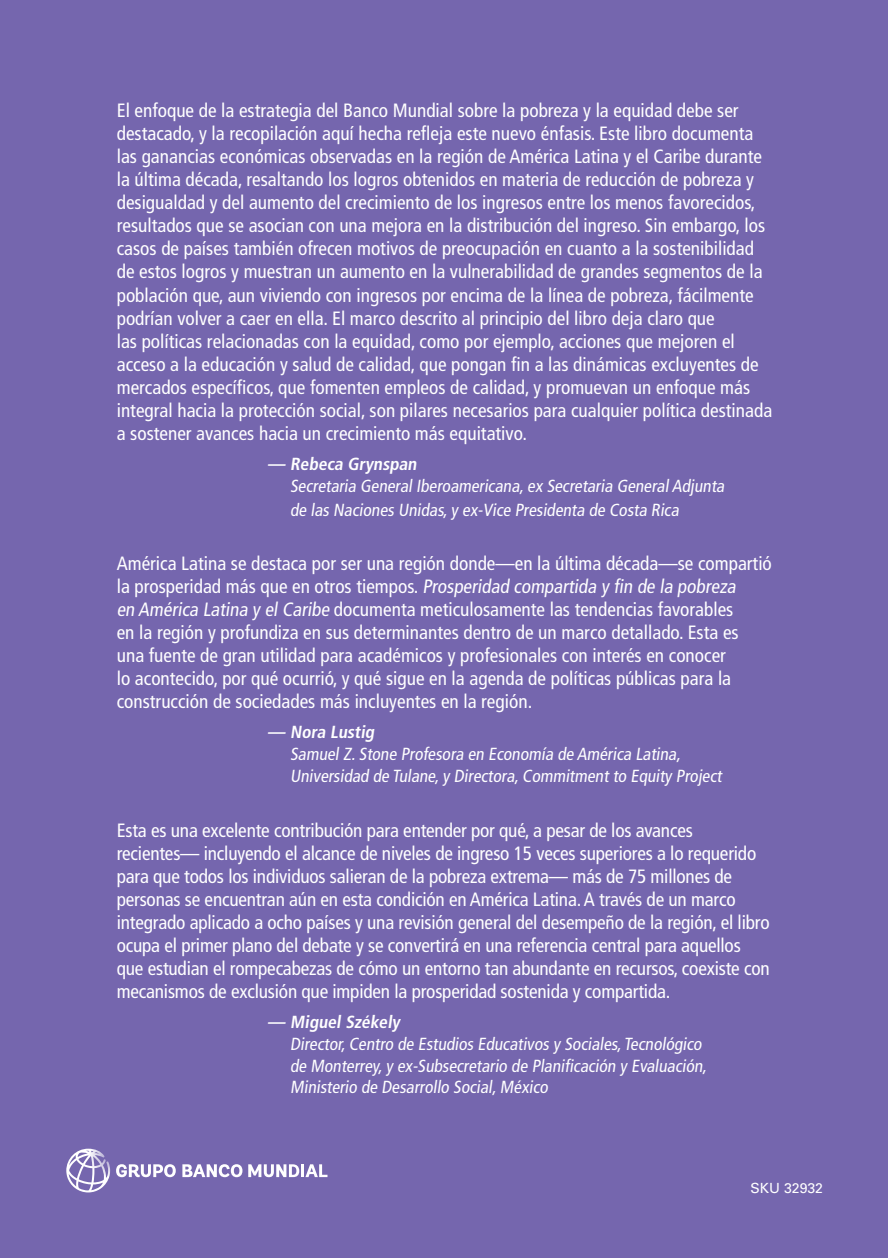
<style>
.page{position:relative;width:888px;height:1258px;background:#fff}
.page>*{position:absolute;margin:0;border:0;box-sizing:border-box;transform-origin:0 0}
.q1{font:condensed 19.25px/23.1px "Frutiger LT Std";color:#fff}
.q1b{font:condensed 17.5px/21.9px "Frutiger LT Std";color:#fff}
.q1b-2{font:700 condensed 17.5px "Frutiger LT Std";color:#fff}
.ISBN___SKU_number{font:14px "Univers LT Std";color:#fff}
</style>
<div class="page">
<div style="left:0;top:0;width:887px;height:1257px;background:#7566ae"></div>
<svg style="left:116px;top:1164px;width:60px;height:13px"></svg>
<svg style="left:182px;top:1164px;width:60px;height:13px"></svg>
<svg style="left:248px;top:1164px;width:79px;height:13px"></svg>
<svg style="left:66px;top:1148px;width:44px;height:44px"></svg>
<p class="q1" style="left:117px;top:99px;width:656px">El enfoque de la estrategia del Banco Mundial sobre la pobreza y la equidad debe ser destacado, y la recopilación aquí hecha refleja este nuevo énfasis. Este libro documenta las ganancias económicas observadas en la región de América Latina y el Caribe durante la última década, resaltando los logros obtenidos en materia de reducción de pobreza y desigualdad y del aumento del crecimiento de los ingresos entre los menos favorecidos, resultados que se asocian con una mejora en la distribución del ingreso. Sin embargo, los casos de países también ofrecen motivos de preocupación en cuanto a la sostenibilidad de estos logros y muestran un aumento en la vulnerabilidad de grandes segmentos de la población que, aun viviendo con ingresos por encima de la línea de pobreza, fácilmente podrían volver a caer en ella. El marco descrito al principio del libro deja claro que<br>las políticas relacionadas con la equidad, como por ejemplo, acciones que mejoren el acceso a la educación y salud de calidad, que pongan fin a las dinámicas excluyentes de mercados específicos, que fomenten empleos de calidad, y promuevan un enfoque más integral hacia la protección social, son pilares necesarios para cualquier política destinada a sostener avances hacia un crecimiento más equitativo.</p>
<p class="q1b-2" style="left:267px;top:453px;width:154px">— Rebeca Grynspan</p>
<p class="q1b" style="left:290px;top:473px;width:438px;line-height:24px">Secretaria General Iberoamericana,ex Secretaria GeneralAdjunta de las Naciones Unidas,y ex-Vice Presidenta de Costa Rica</p>
<p class="q1" style="left:117px;top:552px;width:656px">América Latina se destaca por ser una región donde—en la última década—se compartió l a p ro s p e r i d a d m á s q u e e n otro s t i e m p o s. Prosperidad compartida y fin de la pobreza<br>en América Latina y el Caribe documenta meticulosamente las tendencias favorables<br>en la región y profundiza en sus determinantes dentro de un marco detallado. Esta es<br>una fuente de gran utilidad para académicos y profesionales con interés en conocer<br>lo acontecido, por qué ocurrió, y qué sigue en la agenda de políticas públicas para la construcción de sociedades más incluyentes en la región.</p>
<p class="q1b-2" style="left:267px;top:721px;width:111px">— Nora Lustig</p>
<p class="q1b" style="left:290px;top:743px;width:435px">Samuel Z.Stone Profesora en Economía de América Latina,<br>Universidad de Tulane,y Directora,Commitment to Equity Project</p>
<p class="q1" style="left:117px;top:818px;width:654px">Esta es una excelente contribución para entender por qué, a pesar de los avances recientes— incluyendo el alcance de niveles de ingreso 15 veces superiores a lo requerido para que todos los individuos salieran de la pobreza extrema— más de 75 millones de personas se encuentran aún en esta condición en América Latina. A través de un marco integrado aplicado a ocho países y una revisión general del desempeño de la región, el libro ocupa el primer plano del debate y se convertirá en una referencia central para aquellos que estudian el rompecabezas de cómo un entorno tan abundante en recursos, coexiste con mecanismos de exclusión que impiden la prosperidad sostenida y compartida.</p>
<p class="q1b-2" style="left:267px;top:1011px;width:134px">— Miguel Székely</p>
<p class="q1b" style="left:290px;top:1032px;width:421px">Director,Centro de Estudios Educativos y Sociales,Tecnológico de Monterrey,y ex-Subsecretario de Planificación y Evaluación,<br>Ministerio de Desarrollo Social,México</p>
<p class="ISBN___SKU_number" style="left:750px;top:1179px;width:74px">SKU 32932</p>
</div>
